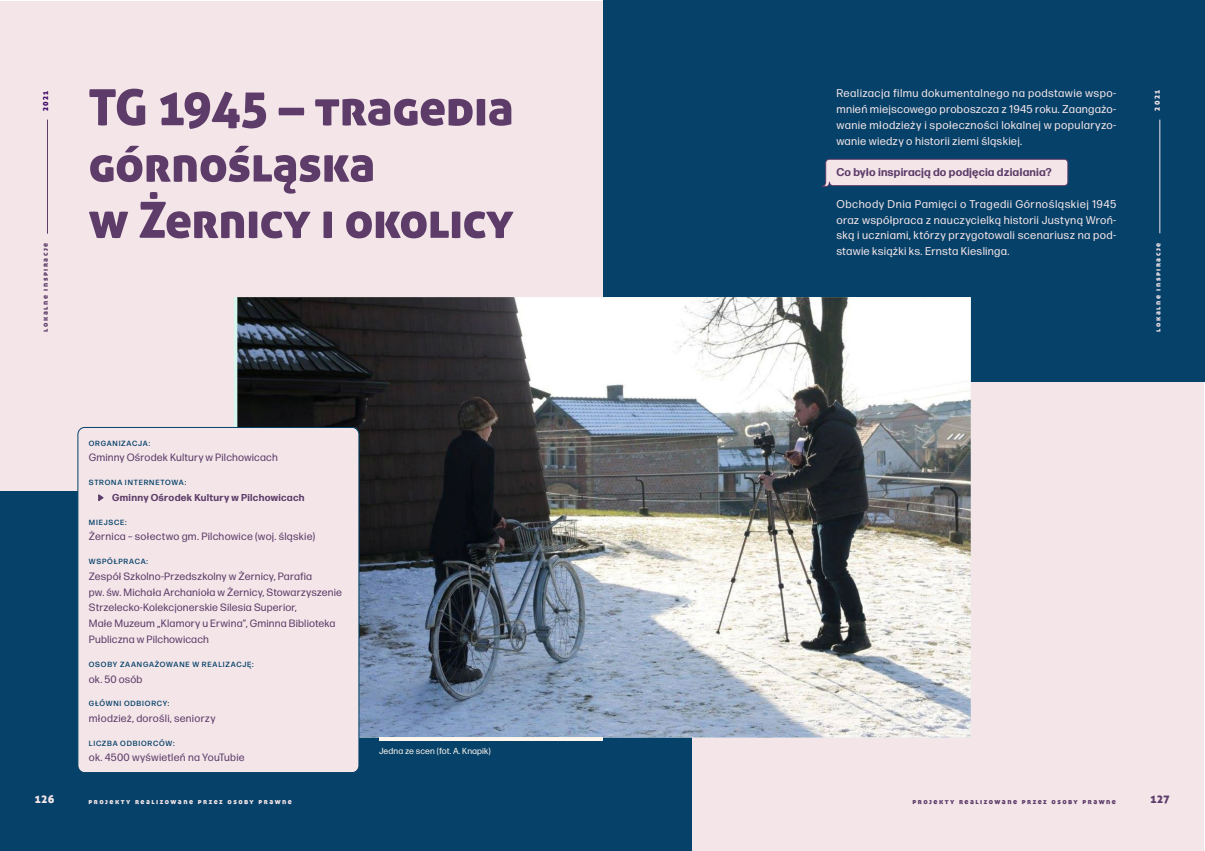
<style>
.page{position:relative;width:1205px;height:851px;background:#fff}
.page>*{position:absolute;margin:0;border:0;box-sizing:border-box;transform-origin:0 0}
.tytuł{font:50px/56.2px "Aller Display";letter-spacing:-.01em;color:#5d3c69}
.tekst{font:11.25px/15.9px "Forma DJR Micro";letter-spacing:.025em;color:#f3e5e8;text-align:justify}
.tekst_pytanie{font:700 11.25px "Forma DJR Micro";letter-spacing:.01em;color:#5d3c69}
.t1{font:11.25px "Aller Display";color:#f3e5e8}
.t2{font:11.25px "Aller Display";color:#5d3c69}
.metryczka_tekst{font:10.62px/15.8px "Forma DJR Micro";letter-spacing:.015em;color:#5d3c69}
.metryczka_tekst-2{font:700 10px "Forma DJR Micro";letter-spacing:.025em;color:#5d3c69}
.opis_zdjęć{font:8.75px "Forma DJR Micro";letter-spacing:.01em;color:#fff7ed}
.metryczka_tytuł{font:500 7.5px "Forma DJR Micro";letter-spacing:.105em;color:#054169}
.t3{font:7.5px "Aller Display";letter-spacing:.2em;color:#f3e5e8}
.t4{font:7.5px "Aller Display";letter-spacing:.2em;color:#5d3c69}
.t5{font:7.5px "Aller Display";color:#3b0764}
</style>
<div class="page">
<div style="left:1px;top:1px;width:1203px;height:849px;background:#f3e5e8"></div>
<div style="left:0;top:491px;width:691px;height:359px;background:#054169"></div>
<div style="left:603px;top:0;width:602px;height:381px;background:#054169"></div>
<svg style="left:821px;top:158px;width:247px;height:29px"></svg>
<hr style="left:47px;top:120px;width:1px;height:114px;background:#5d3c69">
<hr style="left:1159px;top:120px;width:1px;height:113px;background:#f3e5e8">
<div style="left:78px;top:427px;width:281px;height:345px;background:#f3e5e8;border-radius:7px"></div>
<img style="left:237px;top:297px;width:734px;height:440px">
<hr style="left:379px;top:737px;width:223px;height:4px;background:#fff7ed">
<div style="left:77px;top:427px;width:282px;height:345px;border:1px solid #054169;border-radius:7px"></div>
<svg style="left:98px;top:494px;width:6px;height:7px"></svg>
<p class="t5" style="left:41px;top:111px;width:22px;rotate:-90deg">2021</p>
<p class="t4" style="left:41px;top:331px;width:90px;rotate:-90deg">lokalne inspiracje</p>
<h2 class="tytuł" style="left:89px;top:78px;width:427px">TG 1945 – tragedia górnośląska<br>w Żernicy i okolicy</h2>
<p class="metryczka_tytuł" style="left:89px;top:438px;width:63px">ORGANIZACJA:</p>
<p class="metryczka_tekst" style="left:89px;top:449px;width:190px">Gminny Ośrodek Kultury w Pilchowicach</p>
<p class="metryczka_tytuł" style="left:89px;top:477px;width:99px">STRONA INTERNETOWA:</p>
<p class="metryczka_tekst-2" style="left:112px;top:491px;width:194px">Gminny Ośrodek Kultury w Pilchowicach</p>
<p class="metryczka_tytuł" style="left:89px;top:517px;width:39px">MIEJSCE:</p>
<p class="metryczka_tekst" style="left:89px;top:528px;width:228px">Żernica – sołectwo gm. Pilchowice (woj. śląskie)</p>
<p class="metryczka_tytuł" style="left:89px;top:556px;width:61px">WSPÓŁPRACA:</p>
<p class="metryczka_tekst" style="left:89px;top:567px;width:255px">Zespół Szkolno-Przedszkolny w Żernicy, Parafia<br>pw. św. Michała Archanioła w Żernicy, Stowarzyszenie Strzelecko-Kolekcjonerskie Silesia Superior,<br>Małe Muzeum „Klamory u Erwina”, Gminna Biblioteka Publiczna w Pilchowicach</p>
<p class="metryczka_tytuł" style="left:89px;top:659px;width:166px">OSOBY ZAANGAŻOWANE W REALIZACJĘ:</p>
<p class="metryczka_tekst" style="left:89px;top:670px;width:55px">ok. 50 osób</p>
<p class="metryczka_tytuł" style="left:89px;top:698px;width:82px">GŁÓWNI ODBIORCY:</p>
<p class="metryczka_tekst" style="left:89px;top:710px;width:128px">młodzież, dorośli, seniorzy</p>
<p class="metryczka_tytuł" style="left:89px;top:738px;width:87px">LICZBA ODBIORCÓW:</p>
<p class="metryczka_tekst" style="left:89px;top:749px;width:157px">ok. 4500 wyświetleń na YouTubie</p>
<p class="opis_zdjęć" style="left:379px;top:745px;width:113px">Jedna ze scen (fot. A. Knapik)</p>
<p class="tekst" style="left:836px;top:85px;width:281px">Realizacja filmu dokumentalnego na podstawie wspo&shy;mnień miejscowego proboszcza z 1945 roku. Zaangażo&shy;wanie młodzieży i społeczności lokalnej w popularyzo&shy;wanie wiedzy o historii ziemi śląskiej.</p>
<h3 class="tekst_pytanie" style="left:836px;top:165px;width:217px">Co było inspiracją do podjęcia działania?</h3>
<p class="tekst" style="left:836px;top:195px;width:281px">Obchody Dnia Pamięci o Tragedii Górnośląskiej 1945 oraz współpraca z nauczycielką historii Justyną Wroń&shy;ską i uczniami, którzy przygotowali scenariusz na pod&shy;stawie książki ks. Ernsta Kieslinga.</p>
<p class="t3" style="left:1152px;top:110px;width:22px;rotate:-90deg">2021</p>
<p class="t3" style="left:1153px;top:331px;width:90px;rotate:-90deg">lokalne inspiracje</p>
<p class="t1" style="left:35px;top:791px;width:21px">126</p>
<p class="t2" style="left:1150px;top:791px;width:21px">127</p>
<p class="t3" style="left:89px;top:796px;width:205px">projekty realizowane przez osoby prawne</p>
<p class="t4" style="left:912px;top:796px;width:205px">projekty realizowane przez osoby prawne</p>
</div>
